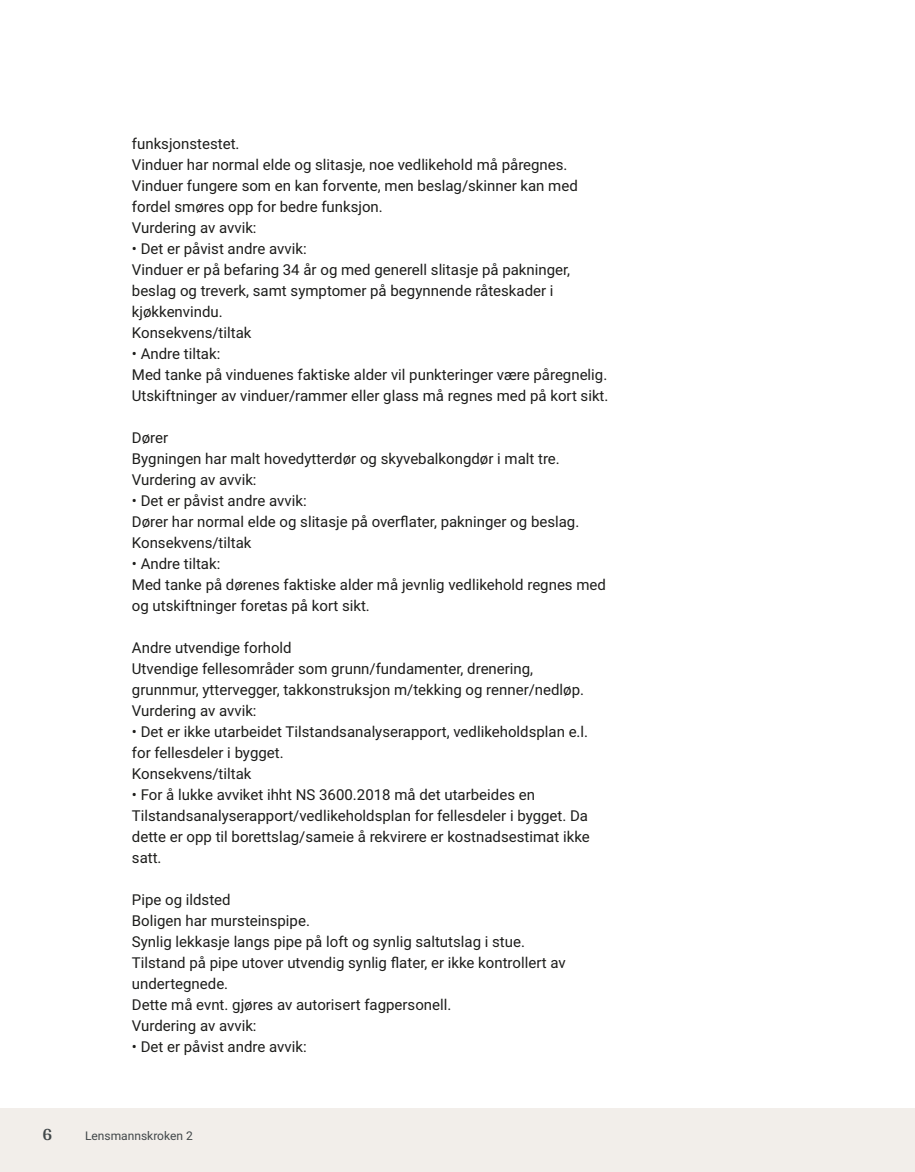
<style>
.page{position:relative;width:915px;height:1172px;background:#fff}
.page>*{position:absolute;margin:0;border:0;box-sizing:border-box;transform-origin:0 0}
.t1{font:700 18px "Arya";color:#414749}
.t2{font:15px/21px "Roboto Vitec";color:#1d1d1b}
.t3{font:12px "Roboto Vitec";color:#414749}
</style>
<div class="page">
<div style="left:0;top:1108px;width:914px;height:64px;background:#f2eeea"></div>
<p class="t2" style="left:132px;top:132px;width:447px">funksjonstestet.<br>Vinduer har normal elde og slitasje, noe vedlikehold må påregnes.<br>Vinduer fungere som en kan forvente, men beslag/skinner kan med fordel smøres opp for bedre funksjon.<br>Vurdering av avvik:</p>
<p class="t2" style="left:132px;top:237px;width:439px">• Det er påvist andre avvik:<br>Vinduer er på befaring 34 år og med generell slitasje på pakninger, beslag og treverk, samt symptomer på begynnende råteskader i kjøkkenvindu.<br>Konsekvens/tiltak</p>
<p class="t2" style="left:132px;top:342px;width:478px">• Andre tiltak:<br>Med tanke på vinduenes faktiske alder vil punkteringer være påregnelig.<br>Utskiftninger av vinduer/rammer eller glass må regnes med på kort sikt.</p>
<p class="t2" style="left:132px;top:426px;width:429px">Dører<br>Bygningen har malt hovedytterdør og skyvebalkongdør i malt tre.<br>Vurdering av avvik:</p>
<p class="t2" style="left:132px;top:489px;width:449px">• Det er påvist andre avvik:<br>Dører har normal elde og slitasje på overflater, pakninger og beslag.<br>Konsekvens/tiltak</p>
<p class="t2" style="left:132px;top:552px;width:475px">• Andre tiltak:<br>Med tanke på dørenes faktiske alder må jevnlig vedlikehold regnes med og utskiftninger foretas på kort sikt.</p>
<p class="t2" style="left:132px;top:636px;width:453px">Andre utvendige forhold<br>Utvendige fellesområder som grunn/fundamenter, drenering, grunnmur, yttervegger, takkonstruksjon m/tekking og renner/nedløp.<br>Vurdering av avvik:</p>
<p class="t2" style="left:132px;top:720px;width:457px">• Det er ikke utarbeidet Tilstandsanalyserapport, vedlikeholdsplan e.l. for fellesdeler i bygget.<br>Konsekvens/tiltak</p>
<p class="t2" style="left:132px;top:783px;width:459px">• For å lukke avviket ihht NS 3600.2018 må det utarbeides en Tilstandsanalyserapport/vedlikeholdsplan for fellesdeler i bygget. Da dette er opp til borettslag/sameie å rekvirere er kostnadsestimat ikke satt.</p>
<p class="t2" style="left:132px;top:888px;width:435px">Pipe og ildsted<br>Boligen har mursteinspipe.<br>Synlig lekkasje langs pipe på loft og synlig saltutslag i stue.<br>Tilstand på pipe utover utvendig synlig flater, er ikke kontrollert av undertegnede.<br>Dette må evnt. gjøres av autorisert fagpersonell.<br>Vurdering av avvik:</p>
<p class="t2" style="left:132px;top:1035px;width:176px">• Det er påvist andre avvik:</p>
<p class="t1" style="left:43px;top:1123px;width:11px">6</p>
<p class="t3" style="left:85px;top:1127px;width:109px">Lensmannskroken 2</p>
</div>
